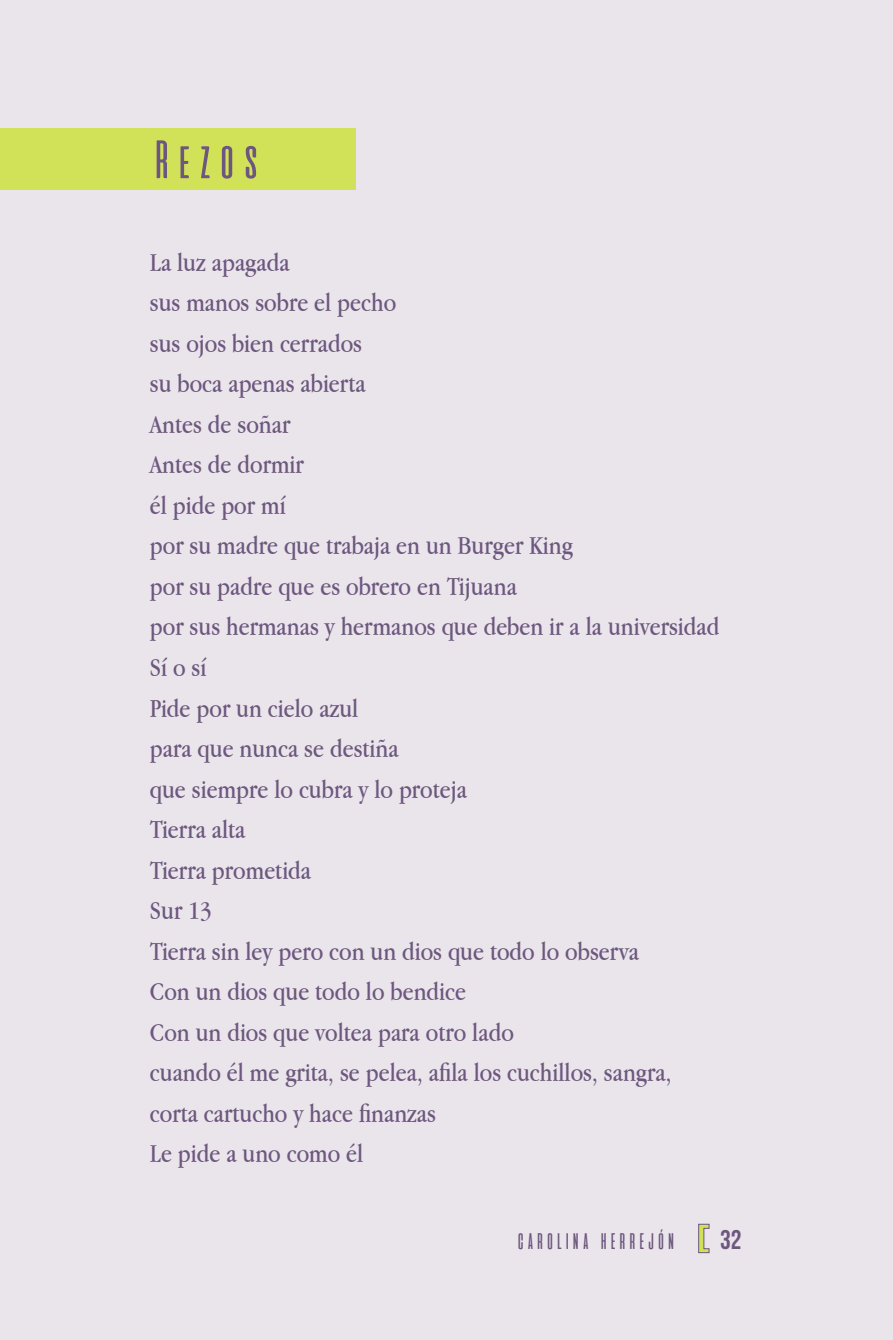
<style>
.page{position:relative;width:893px;height:1340px;background:#fff}
.page>*{position:absolute;margin:0;border:0;box-sizing:border-box;transform-origin:0 0}
.t1{font:54px "aliensandcows";color:#6d577e}
.t2{font:27px/40.5px "Apple Garamond";color:#6d577e}
.t3{font:27px "Bebas Neue";color:#6d577e}
.t4{font:22.5px "aliensandcows";color:#6d577e}
</style>
<div class="page">
<div style="left:0;top:0;width:893px;height:1339px;background:#e9e5eb"></div>
<svg style="left:698px;top:1223px;width:12px;height:30px"></svg>
<div style="left:0;top:128px;width:355px;height:61px;background:#d1e258"></div>
<h1 class="t1" style="left:150px;top:131px;width:114px">Rezos</h1>
<p class="t2" style="left:150px;top:241px;width:571px">La luz apagada<br>sus manos sobre el pecho<br>sus ojos bien cerrados<br>su boca apenas abierta<br>Antes de soñar<br>Antes de dormir<br>él pide por mí<br>por su madre que trabaja en un Burger King<br>por su padre que es obrero en Tijuana<br>por sus hermanas y hermanos que deben ir a la universidad<br>Sí o sí<br>Pide por un cielo azul<br>para que nunca se destiña<br>que siempre lo cubra y lo proteja<br>Tierra alta<br>Tierra prometida<br>Sur 13<br>Tierra sin ley pero con un dios que todo lo observa<br>Con un dios que todo lo bendice<br>Con un dios que voltea para otro lado<br>cuando él me grita, se pelea, afila los cuchillos, sangra, corta cartucho y hace finanzas<br>Le pide a uno como él</p>
<p class="t4" style="left:516px;top:1228px;width:162px">CAROLINA HERREJÓN</p>
<p class="t3" style="left:720px;top:1224px;width:23px">32</p>
</div>
